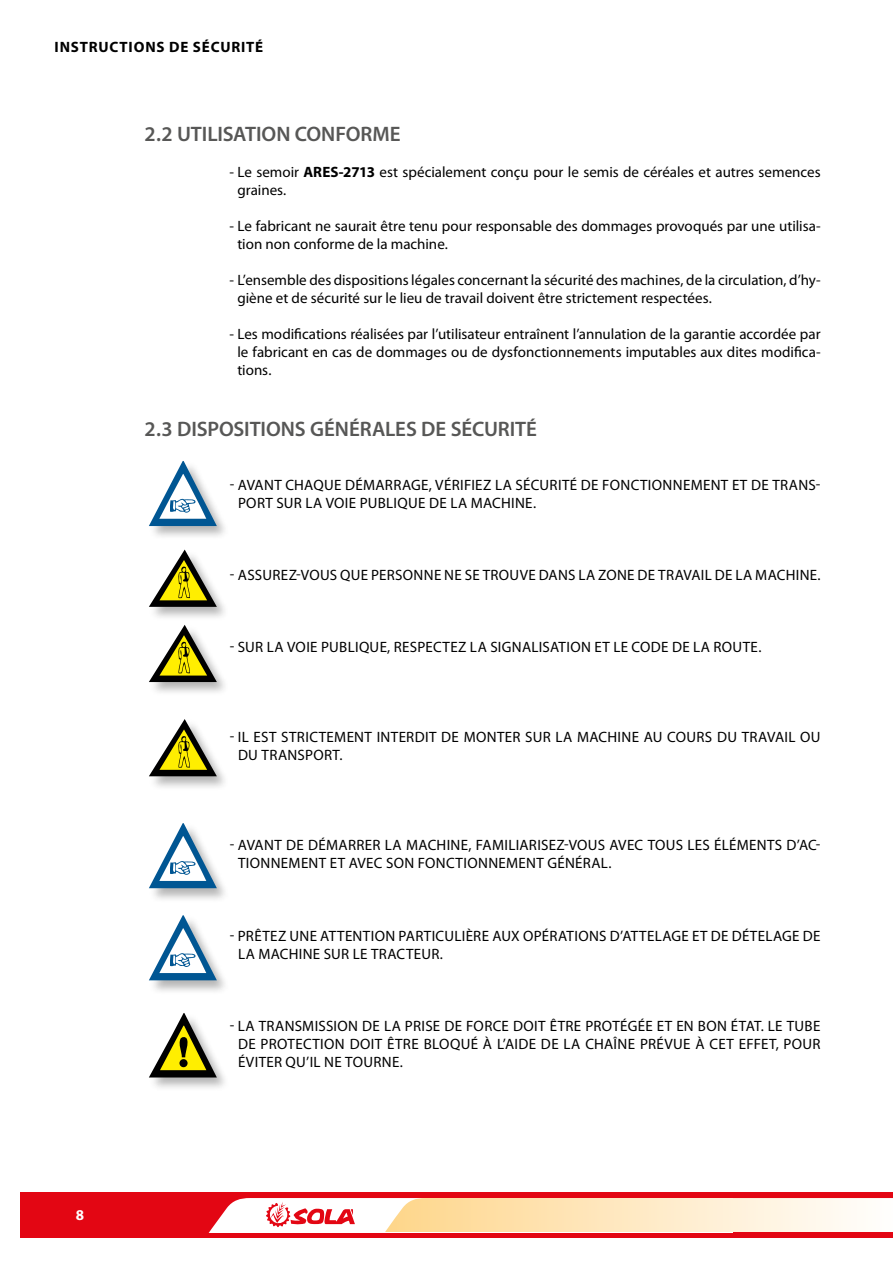
<style>
.page{position:relative;width:893px;height:1263px;background:#fff}
.page>*{position:absolute;margin:0;border:0;box-sizing:border-box;transform-origin:0 0}
.t1{font:600 21px "Myriad Pro";letter-spacing:-.005em;color:#575756}
.t2{font:15px/18px "Myriad Pro";letter-spacing:.01em;color:#000}
.t3{font:700 15px "Myriad Pro";letter-spacing:.055em;color:#000}
.t4{font:700 15px "Myriad Pro";color:#fff}
.s1{font-weight:700}
</style>
<div class="page">
<div style="left:20px;top:1192px;width:873px;height:45px;background:#e30613"></div>
<svg style="left:209px;top:1198px;width:684px;height:34px;background:#fde2c8"></svg>
<div style="left:148px;top:460px;width:82px;height:81px;background:#000;opacity:.3"></div>
<svg style="left:149px;top:461px;width:68px;height:65px"></svg>
<div style="left:148px;top:549px;width:82px;height:72px;background:#000;opacity:.3"></div>
<svg style="left:149px;top:549px;width:68px;height:58px"></svg>
<div style="left:148px;top:624px;width:82px;height:73px;background:#000;opacity:.3"></div>
<svg style="left:149px;top:625px;width:68px;height:57px"></svg>
<div style="left:148px;top:719px;width:82px;height:72px;background:#000;opacity:.3"></div>
<svg style="left:149px;top:719px;width:68px;height:57px"></svg>
<div style="left:148px;top:822px;width:82px;height:81px;background:#000;opacity:.3"></div>
<svg style="left:149px;top:823px;width:68px;height:65px"></svg>
<div style="left:148px;top:914px;width:82px;height:81px;background:#000;opacity:.3"></div>
<svg style="left:149px;top:915px;width:68px;height:65px"></svg>
<div style="left:148px;top:1012px;width:82px;height:80px;background:#000;opacity:.3"></div>
<svg style="left:149px;top:1013px;width:68px;height:64px"></svg>
<div style="left:179px;top:1059px;width:9px;height:8px;background:#000;border-radius:50%"></div>
<p class="t3" style="left:55px;top:38px;width:210px">INSTRUCTIONS DE SÉCURITÉ</p>
<h1 class="t1" style="left:145px;top:121px;width:258px">2.2 UTILISATION CONFORME</h1>
<p class="t2" style="left:237px;top:163px;width:585px;text-indent:-8px">- Le semoir <span class="s1">ARES-2713</span> est spécialement conçu pour le semis de céréales et autres semences graines.</p>
<p class="t2" style="left:237px;top:217px;width:585px;text-indent:-8px">- Le fabricant ne saurait être tenu pour responsable des dommages provoqués par une utilisa&shy;tion non conforme de la machine.</p>
<p class="t2" style="left:237px;top:271px;width:585px;text-indent:-8px">- L’ensemble des dispositions légales concernant la sécurité des machines, de la circulation, d’hy&shy;giène et de sécurité sur le lieu de travail doivent être strictement respectées.</p>
<p class="t2" style="left:237px;top:325px;width:585px;text-align:justify;text-indent:-8px">- Les modifications réalisées par l’utilisateur entraînent l’annulation de la garantie accordée par le fabricant en cas de dommages ou de dysfonctionnements imputables aux dites modifica&shy;tions.</p>
<h1 class="t1" style="left:145px;top:416px;width:394px">2.3 DISPOSITIONS GÉNÉRALES DE SÉCURITÉ</h1>
<p class="t2" style="left:238px;top:476px;width:584px;text-indent:-8px">- AVANT CHAQUE DÉMARRAGE, VÉRIFIEZ LA SÉCURITÉ DE FONCTIONNEMENT ET DE TRANS-<br>PORT SUR LA VOIE PUBLIQUE DE LA MACHINE.</p>
<p class="t2" style="left:230px;top:566px;width:592px">- ASSUREZ-VOUS QUE PERSONNE NE SE TROUVE DANS LA ZONE DE TRAVAIL DE LA MACHINE.</p>
<p class="t2" style="left:230px;top:638px;width:533px">- SUR LA VOIE PUBLIQUE, RESPECTEZ LA SIGNALISATION ET LE CODE DE LA ROUTE.</p>
<p class="t2" style="left:238px;top:728px;width:584px;text-indent:-8px">- IL EST STRICTEMENT INTERDIT DE MONTER SUR LA MACHINE AU COURS DU TRAVAIL OU<br>DU TRANSPORT.</p>
<p class="t2" style="left:238px;top:836px;width:584px;text-indent:-8px">- AVANT DE DÉMARRER LA MACHINE, FAMILIARISEZ-VOUS AVEC TOUS LES ÉLÉMENTS D’AC-<br>TIONNEMENT ET AVEC SON FONCTIONNEMENT GÉNÉRAL.</p>
<p class="t2" style="left:238px;top:926px;width:584px;text-indent:-8px">- PRÊTEZ UNE ATTENTION PARTICULIÈRE AUX OPÉRATIONS D’ATTELAGE ET DE DÉTELAGE DE<br>LA MACHINE SUR LE TRACTEUR.</p>
<p class="t4" style="left:76px;top:1205px;width:10px">8</p>
<p class="t2" style="left:238px;top:1016px;width:584px;text-align:justify;text-indent:-8px">- LA TRANSMISSION DE LA PRISE DE FORCE DOIT ÊTRE PROTÉGÉE ET EN BON ÉTAT. LE TUBE DE PROTECTION DOIT ÊTRE BLOQUÉ À L’AIDE DE LA CHAÎNE PRÉVUE À CET EFFET, POUR ÉVITER QU’IL NE TOURNE.</p>
</div>
